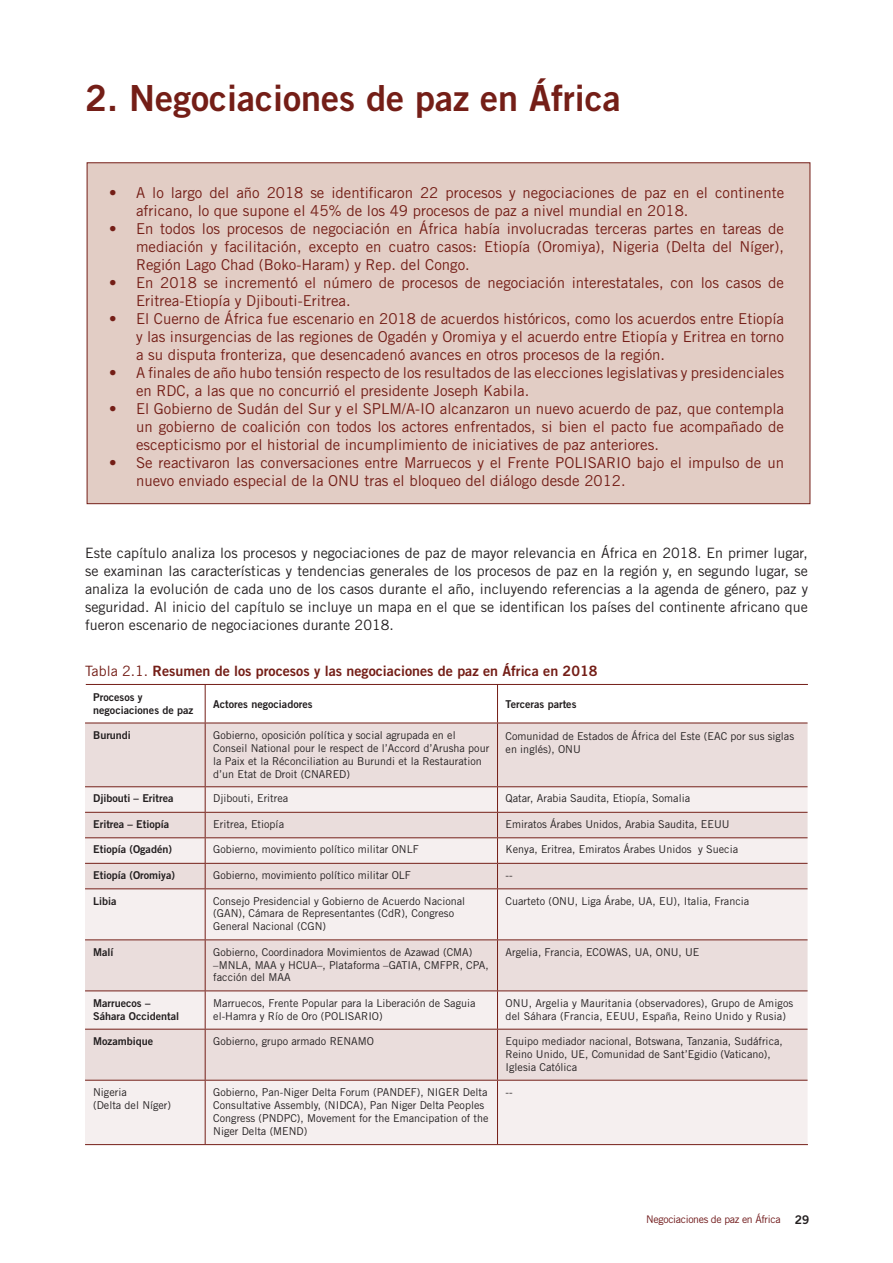
<style>
.page{position:relative;width:893px;height:1263px;background:#fff}
.page>*{position:absolute;margin:0;border:0;box-sizing:border-box;transform-origin:0 0}
.List_Paragraph{font:36px "Trade Gothic LT Std Bd 2";color:#741e17}
.t1{font:15px/18px "Trade Gothic LT Std";color:#741e17}
.t2{font:14.25px/18px "Trade Gothic LT Std";color:#231f20;text-align:justify}
.t3{font:14.25px "Trade Gothic LT Std Bd 2";color:#741e17}
.t4{font:12px "Trade Gothic LT Std Bd 2";color:#231f20}
.t5{font:10.8px/12.9px "Trade Gothic LT Std";color:#231f20}
.t6{font:10.8px/12.9px "Trade Gothic LT Std Bd 2";color:#231f20}
.t7{font:10.5px "Trade Gothic LT Std";letter-spacing:-.03em;color:#6e1617}
.s1{font-family:"Trade Gothic LT Std"}
</style>
<div class="page">
<div style="left:87px;top:162px;width:723px;height:342px;background:#e2cdc5;border:1px solid #741e17"></div>
<div style="left:85px;top:724px;width:722px;height:62px;background:#eadddc"></div>
<svg style="left:85px;top:787px;width:722px;height:357px;fill:#f5efef"></svg>
<hr style="left:85px;top:1080px;width:120px;height:1px;background:#741e17">
<hr style="left:205px;top:1080px;width:292px;height:1px;background:#741e17">
<hr style="left:205px;top:1080px;width:1px;height:64px;background:#741e17">
<hr style="left:497px;top:1080px;width:310px;height:1px;background:#741e17">
<hr style="left:497px;top:1080px;width:1px;height:64px;background:#741e17">
<hr style="left:85px;top:723px;width:120px;height:1px;background:#741e17">
<hr style="left:205px;top:723px;width:292px;height:1px;background:#741e17">
<hr style="left:205px;top:723px;width:1px;height:63px;background:#741e17">
<hr style="left:497px;top:723px;width:310px;height:1px;background:#741e17">
<hr style="left:497px;top:723px;width:1px;height:63px;background:#741e17">
<hr style="left:85px;top:786px;width:120px;height:1px;background:#741e17">
<hr style="left:205px;top:786px;width:292px;height:1px;background:#741e17">
<hr style="left:497px;top:786px;width:310px;height:1px;background:#741e17">
<hr style="left:85px;top:812px;width:120px;height:1px;background:#741e17">
<hr style="left:205px;top:812px;width:292px;height:1px;background:#741e17">
<hr style="left:497px;top:812px;width:310px;height:1px;background:#741e17">
<hr style="left:85px;top:837px;width:120px;height:1px;background:#741e17">
<hr style="left:205px;top:837px;width:292px;height:1px;background:#741e17">
<hr style="left:497px;top:837px;width:310px;height:1px;background:#741e17">
<hr style="left:85px;top:863px;width:120px;height:1px;background:#741e17">
<hr style="left:205px;top:863px;width:292px;height:1px;background:#741e17">
<svg style="left:205px;top:787px;width:1px;height:101px"></svg>
<hr style="left:497px;top:863px;width:310px;height:1px;background:#741e17">
<svg style="left:497px;top:787px;width:1px;height:101px"></svg>
<hr style="left:85px;top:888px;width:120px;height:1px;background:#741e17">
<hr style="left:205px;top:888px;width:292px;height:1px;background:#741e17">
<hr style="left:205px;top:889px;width:1px;height:50px;background:#741e17">
<hr style="left:497px;top:888px;width:310px;height:1px;background:#741e17">
<hr style="left:497px;top:889px;width:1px;height:50px;background:#741e17">
<hr style="left:85px;top:939px;width:120px;height:1px;background:#741e17">
<hr style="left:205px;top:939px;width:292px;height:1px;background:#741e17">
<hr style="left:205px;top:940px;width:1px;height:50px;background:#741e17">
<hr style="left:497px;top:939px;width:310px;height:1px;background:#741e17">
<hr style="left:497px;top:940px;width:1px;height:50px;background:#741e17">
<hr style="left:85px;top:990px;width:120px;height:1px;background:#741e17">
<hr style="left:205px;top:990px;width:292px;height:1px;background:#741e17">
<hr style="left:205px;top:991px;width:1px;height:38px;background:#741e17">
<hr style="left:497px;top:990px;width:310px;height:1px;background:#741e17">
<hr style="left:497px;top:991px;width:1px;height:38px;background:#741e17">
<hr style="left:85px;top:1029px;width:120px;height:1px;background:#741e17">
<hr style="left:205px;top:1029px;width:292px;height:1px;background:#741e17">
<hr style="left:205px;top:1029px;width:1px;height:51px;background:#741e17">
<hr style="left:497px;top:1029px;width:310px;height:1px;background:#741e17">
<hr style="left:497px;top:1029px;width:1px;height:51px;background:#741e17">
<hr style="left:205px;top:685px;width:1px;height:38px;background:#741e17">
<hr style="left:497px;top:685px;width:1px;height:38px;background:#741e17">
<hr style="left:86px;top:684px;width:722px;height:1px;background:#741e17">
<hr style="left:85px;top:1144px;width:723px;height:1px;background:#741e17">
<p class="List_Paragraph" style="left:85px;top:76px;width:537px">2. Negociaciones de paz en África</p>
<p class="t1" style="left:136px;top:183px;width:650px;text-indent:-27px">• A lo largo del año 2018 se identificaron 22 procesos y negociaciones de paz en el continente africano, lo que supone el 45% de los 49 procesos de paz a nivel mundial en 2018.</p>
<p class="t1" style="left:136px;top:219px;width:650px;text-align:justify;text-indent:-27px">• En todos los procesos de negociación en África había involucradas terceras partes en tareas de mediación y facilitación, excepto en cuatro casos: Etiopía (Oromiya), Nigeria (Delta del Níger), Región Lago Chad (Boko-Haram) y Rep. del Congo.</p>
<p class="t1" style="left:136px;top:273px;width:650px;text-indent:-27px">• En 2018 se incrementó el número de procesos de negociación interestatales, con los casos de<br>Eritrea-Etiopía y Djibouti-Eritrea.</p>
<p class="t1" style="left:136px;top:309px;width:649px;text-align:justify;text-indent:-27px">• El Cuerno de África fue escenario en 2018 de acuerdos históricos, como los acuerdos entre Etiopía y las insurgencias de las regiones de Ogadén y Oromiya y el acuerdo entre Etiopía y Eritrea en torno a su disputa fronteriza, que desencadenó avances en otros procesos de la región.</p>
<p class="t1" style="left:136px;top:363px;width:650px;text-indent:-27px">• A finales de año hubo tensión respecto de los resultados de las elecciones legislativas y presidenciales en RDC, a las que no concurrió el presidente Joseph Kabila.</p>
<p class="t1" style="left:136px;top:399px;width:650px;text-align:justify;text-indent:-27px">• El Gobierno de Sudán del Sur y el SPLM/A-IO alcanzaron un nuevo acuerdo de paz, que contempla un gobierno de coalición con todos los actores enfrentados, si bien el pacto fue acompañado de escepticismo por el historial de incumplimiento de iniciatives de paz anteriores.</p>
<p class="t1" style="left:136px;top:453px;width:649px;text-indent:-27px">• Se reactivaron las conversaciones entre Marruecos y el Frente POLISARIO bajo el impulso de un nuevo enviado especial de la ONU tras el bloqueo del diálogo desde 2012.</p>
<p class="t2" style="left:85px;top:544px;width:724px">Este capítulo analiza los procesos y negociaciones de paz de mayor relevancia en África en 2018. En primer lugar, se examinan las características y tendencias generales de los procesos de paz en la región y, en segundo lugar, se analiza la evolución de cada uno de los casos durante el año, incluyendo referencias a la agenda de género, paz y seguridad. Al inicio del capítulo se incluye un mapa en el que se identifican los países del continente africano que fueron escenario de negociaciones durante 2018.</p>
<p class="t3" style="left:85px;top:662px;width:514px"><span class="s1">Tabla 2.1.</span> Resumen de los procesos y las negociaciones de paz en África en 2018</p>
<p class="t6" style="left:93px;top:691px;width:102px">Procesos y negociaciones de paz</p>
<p class="t6" style="left:213px;top:697px;width:101px">Actores negociadores</p>
<p class="t6" style="left:506px;top:697px;width:72px">Terceras partes</p>
<p class="t6" style="left:93px;top:728px;width:39px">Burundi</p>
<p class="t5" style="left:213px;top:728px;width:277px">Gobierno, oposición política y social agrupada en el Conseil National pour le respect de l’Accord d’Arusha pour la Paix et la Réconciliation au Burundi et la Restauration d’un Etat de Droit (CNARED)</p>
<p class="t5" style="left:506px;top:730px;width:290px">Comunidad de Estados de África del Este (EAC por sus siglas en inglés), ONU</p>
<p class="t6" style="left:93px;top:792px;width:82px">Djibouti – Eritrea</p>
<p class="t5" style="left:213px;top:792px;width:76px">Djibouti, Eritrea</p>
<p class="t5" style="left:506px;top:792px;width:186px">Qatar, Arabia Saudita, Etiopía, Somalia</p>
<p class="t6" style="left:93px;top:817px;width:78px">Eritrea – Etiopía</p>
<p class="t5" style="left:213px;top:817px;width:72px">Eritrea, Etiopía</p>
<p class="t5" style="left:506px;top:817px;width:226px">Emiratos Árabes Unidos, Arabia Saudita, EEUU</p>
<p class="t6" style="left:93px;top:843px;width:80px">Etiopía (Ogadén)</p>
<p class="t5" style="left:213px;top:843px;width:207px">Gobierno, movimiento político militar ONLF</p>
<p class="t5" style="left:506px;top:843px;width:234px">Kenya, Eritrea, Emiratos Árabes Unidos y Suecia</p>
<p class="t6" style="left:93px;top:868px;width:83px">Etiopía (Oromiya)</p>
<p class="t5" style="left:213px;top:868px;width:199px">Gobierno, movimiento político militar OLF</p>
<p class="t5" style="left:506px;top:868px;width:9px">--</p>
<p class="t6" style="left:93px;top:894px;width:25px">Libia</p>
<p class="t5" style="left:213px;top:894px;width:253px">Consejo Presidencial y Gobierno de Acuerdo Nacional (GAN), Cámara de Representantes (CdR), Congreso<br>General Nacional (CGN)</p>
<p class="t5" style="left:506px;top:894px;width:245px">Cuarteto (ONU, Liga Árabe, UA, EU), Italia, Francia</p>
<p class="t6" style="left:93px;top:945px;width:22px">Malí</p>
<p class="t5" style="left:213px;top:945px;width:277px">Gobierno, Coordinadora Movimientos de Azawad (CMA) –MNLA, MAA y HCUA–, Plataforma –GATIA, CMFPR, CPA, facción del MAA</p>
<p class="t5" style="left:506px;top:945px;width:195px">Argelia, Francia, ECOWAS, UA, ONU, UE</p>
<p class="t6" style="left:93px;top:996px;width:59px">Marruecos –</p>
<p class="t6" style="left:93px;top:1009px;width:88px">Sáhara Occidental</p>
<p class="t5" style="left:213px;top:996px;width:264px">Marruecos, Frente Popular para la Liberación de Saguia el-Hamra y Río de Oro (POLISARIO)</p>
<p class="t5" style="left:506px;top:996px;width:289px">ONU, Argelia y Mauritania (observadores), Grupo de Amigos del Sáhara (Francia, EEUU, España, Reino Unido y Rusia)</p>
<p class="t6" style="left:93px;top:1034px;width:62px">Mozambique</p>
<p class="t5" style="left:213px;top:1034px;width:162px">Gobierno, grupo armado RENAMO</p>
<p class="t5" style="left:506px;top:1034px;width:279px">Equipo mediador nacional, Botswana, Tanzania, Sudáfrica,<br>Reino Unido, UE, Comunidad de Sant’Egidio (Vaticano),<br>Iglesia Católica</p>
<p class="t5" style="left:93px;top:1085px;width:35px">Nigeria</p>
<p class="t5" style="left:93px;top:1098px;width:79px">(Delta del Níger)</p>
<p class="t5" style="left:213px;top:1085px;width:277px">Gobierno, Pan-Niger Delta Forum (PANDEF), NIGER Delta Consultative Assembly, (NIDCA), Pan Niger Delta Peoples Congress (PNDPC), Movement for the Emancipation of the Niger Delta (MEND)</p>
<p class="t5" style="left:506px;top:1085px;width:9px">--</p>
<p class="t7" style="left:646px;top:1213px;width:136px">Negociaciones de paz en África</p>
<p class="t4" style="left:795px;top:1212px;width:16px">29</p>
</div>
